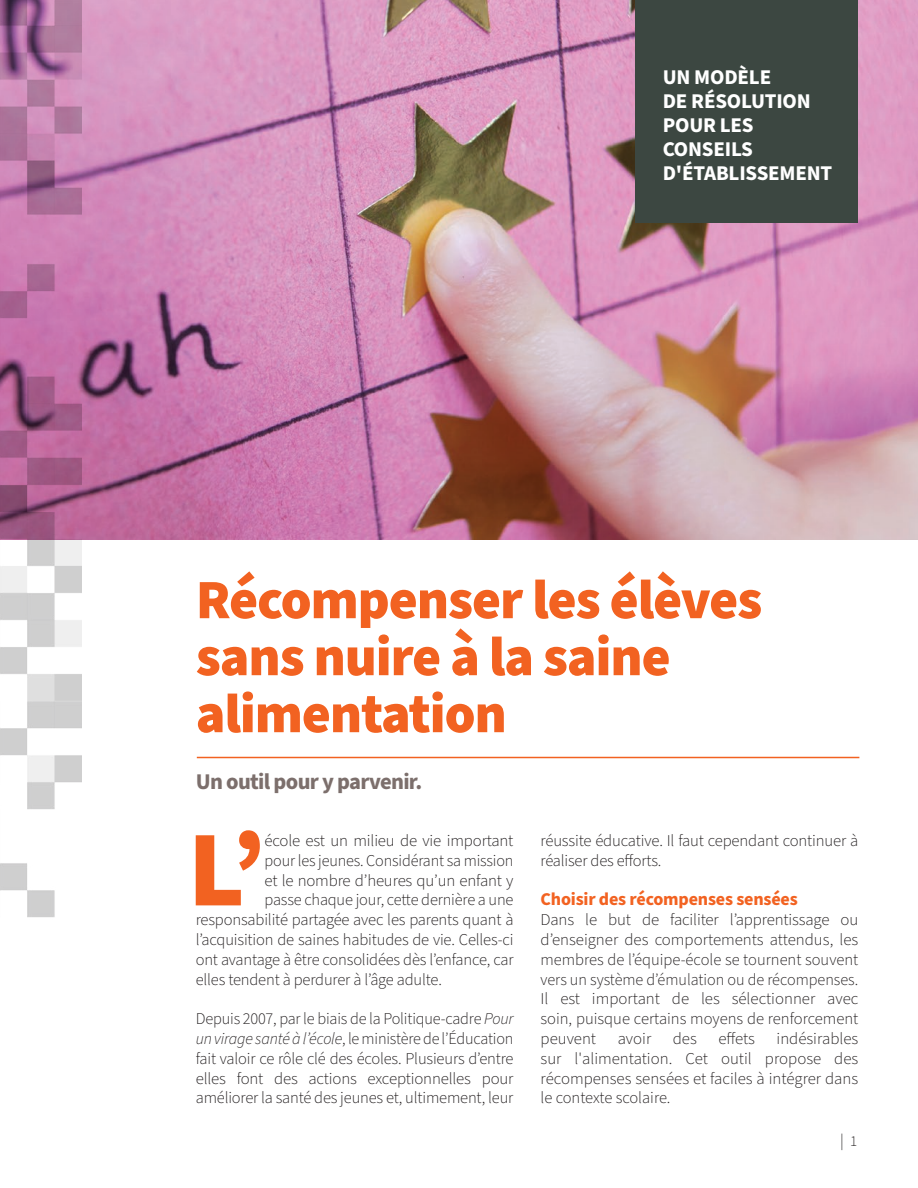
<style>
.page{position:relative;width:918px;height:1188px;background:#fff}
.page>*{position:absolute;margin:0;border:0;box-sizing:border-box;transform-origin:0 0}
.t1{font:900 107.85px "Source Sans Pro";color:#f26221}
.t2{font:900 55.5px/57px "Source Sans Pro";letter-spacing:-.02em;color:#f26221}
.t3{font:700 22.5px "Source Sans Pro";letter-spacing:-.03em;color:#7c6f6c}
.t4{font:700 21px/24px "Source Sans Pro";letter-spacing:-.01em;color:#fff}
.t5{font:700 18px "Source Sans Pro";letter-spacing:-.01em;color:#f26221}
.t6{font:300 16.5px/19.8px "Source Sans Pro";letter-spacing:-.01em;color:#231f20;text-align:justify}
.s1{font-style:italic}
.s2{font-size:15px}
</style>
<div class="page">
<img style="left:81px;top:0;width:837px;height:540px">
<div style="left:636px;top:0;width:222px;height:223px;background:#3c4741"></div>
<img style="left:0;top:0;width:81px;height:918px">
<hr style="left:197px;top:757px;width:662px;height:1px;background:#f26221">
<p class="t4" style="left:663px;top:66px;width:171px">UN MODÈLE<br>DE RÉSOLUTION<br>POUR LES<br>CONSEILS<br>D'ÉTABLISSEMENT</p>
<h2 class="t2" style="left:196px;top:572px;width:568px">Récompenser les élèves sans nuire à la saine alimentation</h2>
<h3 class="t3" style="left:196px;top:766px;width:228px">Un outil pour y parvenir.</h3>
<h1 class="t1" style="left:188px;top:795px;width:79px">L’</h1>
<p class="t6" style="left:265px;top:831px;width:250px">école est un milieu de vie important</p>
<p class="t6" style="left:265px;top:851px;width:250px">pour les jeunes. Considérant sa mission</p>
<p class="t6" style="left:265px;top:871px;width:250px">et le nombre d’heures qu’un enfant y</p>
<p class="t6" style="left:265px;top:891px;width:250px">passe chaque jour, cette dernière a une</p>
<p class="t6" style="left:196px;top:910px;width:319px">responsabilité partagée avec les parents quant à</p>
<p class="t6" style="left:196px;top:930px;width:319px">l’acquisition de saines habitudes de vie. Celles-ci</p>
<p class="t6" style="left:196px;top:950px;width:319px">ont avantage à être consolidées dès l’enfance, car</p>
<p class="t6" style="left:196px;top:970px;width:248px">elles tendent à perdurer à l’âge adulte.</p>
<p class="t6" style="left:196px;top:1009px;width:319px">Depuis 2007, par le biais de la Politique-cadre <span class="s1">Pour un virage santé à l’école</span>, le ministère de l’Éducation fait valoir ce rôle clé des écoles. Plusieurs d’entre elles font des actions exceptionnelles pour améliorer la santé des jeunes et, ultimement, leur</p>
<p class="t6" style="left:541px;top:831px;width:319px">réussite éducative. Il faut cependant continuer à réaliser des efforts.</p>
<p class="t5" style="left:541px;top:887px;width:259px">Choisir des récompenses sensées</p>
<p class="t6" style="left:541px;top:910px;width:319px">Dans le but de faciliter l’apprentissage ou d’enseigner des comportements attendus, les membres de l’équipe-école se tournent souvent vers un système d’émulation ou de récompenses.<br>Il est important de les sélectionner avec soin, puisque certains moyens de renforcement peuvent</p>
<p class="t6" style="left:541px;top:1029px;width:319px;text-indent:236px">indésirables sur l'alimentation. Cet outil propose des récompenses sensées et faciles à intégrer dans le contexte scolaire.</p>
<p class="t6" style="left:618px;top:1029px;width:35px">avoir</p>
<p class="t6" style="left:673px;top:1029px;width:26px">des</p>
<p class="t6" style="left:718px;top:1029px;width:38px">effets</p>
<p class="t6" style="left:840px;top:1132px;width:18px">| <span class="s2">1</span></p>
</div>
